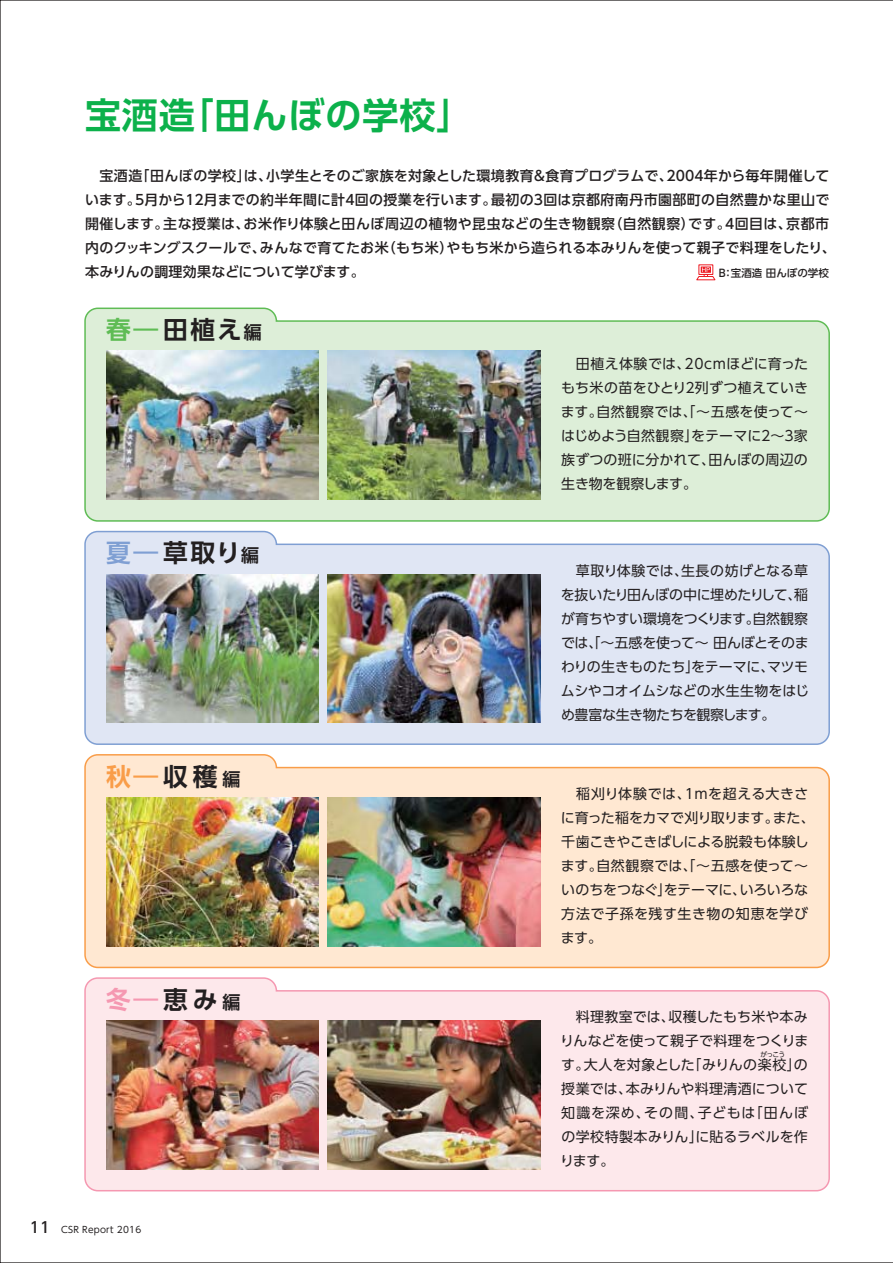
<style>
.page{position:relative;width:893px;height:1263px;background:#fff}
.page>*{position:absolute;margin:0;border:0;box-sizing:border-box;transform-origin:0 0}
.t1{font:36px "UD Shin Go Pr 6 De Bold 90 pv RKSJ H";letter-spacing:.025em;color:#0cb14b}
.t2{font:24.75px "UD Shin Go Pr 6 De Bold 90 pv RKSJ H";letter-spacing:.09em;color:#231f20}
.t3{font:24.75px "UD Shin Go Pr 6 De Bold 90 pv RKSJ H";color:#f99d49}
.t4{font:24.75px "UD Shin Go Pr 6 De Bold 90 pv RKSJ H";color:#f598b1}
.t5{font:13.95px/24px "UD Shin Go Pr 6 Regular 90 pv RKSJ H";color:#231f20;text-align:justify}
.t6{font:13.95px/24px "UD Shin Go Pr 6 Medium 90 pv RKSJ H";letter-spacing:.025em;color:#231f20}
.t7{font:10.5px "UD Shin Go Pr 6 Medium 90 pv RKSJ H";color:#231f20}
.t8{font:9px "UD Shin Go Pr 6 Regular 90 pv RKSJ H";letter-spacing:.025em;color:#231f20}
.t9{font:6.75px "UD Shin Go Pr 6 Regular 90 pv RKSJ H";color:#231f20}
.s1{color:#5fbc55}
.s2{font-size:18px}
.s3{color:#7f9fd3}
.s4{color:#231f20}
.s5{font-size:18px;color:#231f20}
.s6{font-family:"UD Shin Go Pr 6 Medium 90 pv RKSJ H";font-size:15px}
</style>
<div class="page">
<img style="left:0;top:0;width:893px;height:1263px">
<h1 class="t1" style="left:85px;top:102px;width:389px">宝酒造「田んぼの学校」</h1>
<p class="t6" style="left:85px;top:166px;width:752px">　宝酒造「田んぼの学校」は、小学生とそのご家族を対象とした環境教育＆食育プログラムで、２００４年から毎年開催しています。５月から１２月までの約半年間に計４回の授業を行います。最初の３回は京都府南丹市園部町の自然豊かな里山で開催します。主な授業は、お米作り体験と田んぼ周辺の植物や昆虫などの生き物観察（自然観察）です。４回目は、京都市内のクッキングスクールで、みんなで育てたお米（もち米）やもち米から造られる本みりんを使って親子で料理をしたり、本みりんの調理効果などについて学びます。</p>
<p class="t7" style="left:719px;top:269px;width:112px">B：宝酒造 田んぼの学校</p>
<h2 class="t2" style="left:106px;top:321px;width:157px"><span class="s1">春―</span>田植え<span class="s2">編</span></h2>
<h2 class="t2" style="left:106px;top:544px;width:154px"><span class="s3">夏―</span>草取り<span class="s2">編</span></h2>
<h2 class="t3" style="left:106px;top:767px;width:136px">秋―<span class="s4">収穫</span><span class="s5">編</span></h2>
<h2 class="t4" style="left:106px;top:990px;width:136px">冬―<span class="s4">恵み</span><span class="s5">編</span></h2>
<p class="t8" style="left:30px;top:1226px;width:113px"><span class="s6">11</span> CSR Report 2016</p>
<p class="t5" style="left:561px;top:354px;width:249px">　田植え体験では、20cmほどに育ったもち米の苗をひとり２列ずつ植えていきます。自然観察では、「～五感を使って～はじめよう自然観察」をテーマに２～３家族ずつの班に分かれて、田んぼの周辺の生き物を観察します。</p>
<p class="t5" style="left:561px;top:560px;width:250px">　草取り体験では、生長の妨げとなる草を抜いたり田んぼの中に埋めたりして、稲が育ちやすい環境をつくります。自然観察では、「～五感を使って～ 田んぼとそのまわりの生きものたち」をテーマに、マツモムシやコオイムシなどの水生生物をはじめ豊富な生き物たちを観察します。</p>
<p class="t5" style="left:561px;top:784px;width:255px;text-align:left">　稲刈り体験では、１ｍを超える大きさに育った稲をカマで刈り取ります。また、千歯こきやこきばしによる脱穀も体験します。自然観察では、「～五感を使って～いのちをつなぐ」をテーマに、いろいろな方法で子孫を残す生き物の知恵を学びます。</p>
<p class="t5" style="left:560px;top:1007px;width:250px">　料理教室では、収穫したもち米や本みりんなどを使って親子で料理をつくります。大人を対象とした「みりんの楽校」の授業では、本みりんや料理清酒について知識を深め、その間、子どもは「田んぼの学校特製本みりん」に貼るラベルを作ります。</p>
<p class="t9" style="left:760px;top:1052px;width:26px">がっこう</p>
</div>
